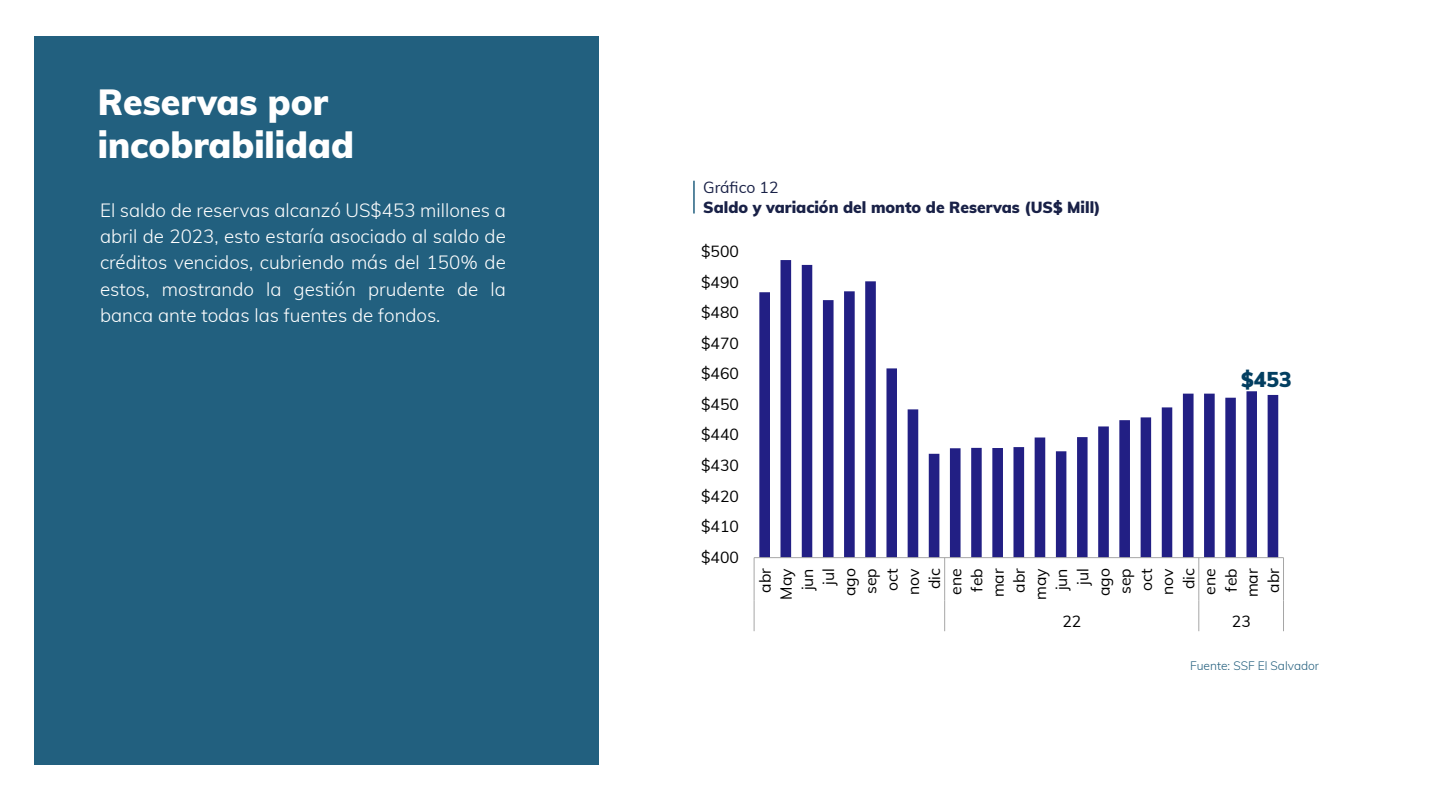
<style>
.page{position:relative;width:1440px;height:810px;background:#fff}
.page>*{position:absolute;margin:0;border:0;box-sizing:border-box;transform-origin:0 0}
.t1{font:900 35.62px/42.7px "Mulish";color:#fff}
.t2{font:900 21px "Mulish";color:#033f61}
.t3{font:300 18.75px/26.2px "Mulish";color:#fff;text-align:justify}
.t4{font:15.75px/21.1px "Mulish";color:#000;text-align:right}
.t5{font:900 15.75px "Mulish";color:#192147}
.t6{font:15.75px "Mulish";color:#192147}
.t7{font:300 12px "Mulish";color:#25607e}
</style>
<div class="page">
<div style="left:34px;top:36px;width:565px;height:729px;background:#22607f"></div>
<hr style="left:693px;top:181px;width:2px;height:33px;background:#22607f">
<svg style="left:759px;top:260px;width:519px;height:297px"></svg>
<hr style="left:754px;top:557px;width:530px;height:1px;background:#a6a6a6">
<hr style="left:754px;top:558px;width:1px;height:42px;background:#a6a6a6">
<hr style="left:944px;top:558px;width:1px;height:42px;background:#a6a6a6">
<hr style="left:1199px;top:558px;width:1px;height:42px;background:#a6a6a6">
<hr style="left:1283px;top:558px;width:1px;height:42px;background:#a6a6a6">
<hr style="left:754px;top:600px;width:1px;height:31px;background:#a6a6a6">
<hr style="left:944px;top:600px;width:1px;height:31px;background:#a6a6a6">
<hr style="left:1199px;top:600px;width:1px;height:31px;background:#a6a6a6">
<hr style="left:1283px;top:600px;width:1px;height:31px;background:#a6a6a6">
<h1 class="t1" style="left:98px;top:79px;width:258px">Reservas por incobrabilidad</h1>
<p class="t3" style="left:100px;top:196px;width:407px">El saldo de reservas alcanzó US$453 millones a abril de 2023, esto estaría asociado al saldo de créditos vencidos, cubriendo más del 150% de estos, mostrando la gestión prudente de la banca ante todas las fuentes de fondos.</p>
<p class="t6" style="left:703px;top:176px;width:77px">Gráfico 12</p>
<p class="t5" style="left:703px;top:196px;width:399px">Saldo y variación del monto de Reservas (US$ Mill)</p>
<p class="t4" style="left:701px;top:240px;width:39px">$500</p>
<p class="t4" style="left:701px;top:271px;width:39px">$490</p>
<p class="t4" style="left:701px;top:301px;width:39px">$480</p>
<p class="t4" style="left:701px;top:332px;width:39px">$470</p>
<p class="t4" style="left:701px;top:362px;width:39px">$460</p>
<p class="t4" style="left:701px;top:393px;width:39px">$450</p>
<p class="t4" style="left:701px;top:423px;width:39px">$440</p>
<p class="t4" style="left:701px;top:454px;width:39px">$430</p>
<p class="t4" style="left:701px;top:485px;width:39px">$420</p>
<p class="t4" style="left:701px;top:515px;width:39px">$410</p>
<p class="t4" style="left:701px;top:546px;width:39px">$400</p>
<p class="t2" style="left:1241px;top:364px;width:52px">$453</p>
<p class="t4" style="left:754px;top:600px;width:33px;rotate:-90deg">abr<br>May jun jul ago sep oct nov dic ene feb mar abr may jun jul ago sep oct nov dic ene feb mar abr</p>
<p class="t4" style="left:1062px;top:610px;width:20px">22</p>
<p class="t4" style="left:1232px;top:610px;width:20px">23</p>
<p class="t7" style="left:1190px;top:657px;width:130px">Fuente: SSF El Salvador</p>
</div>
